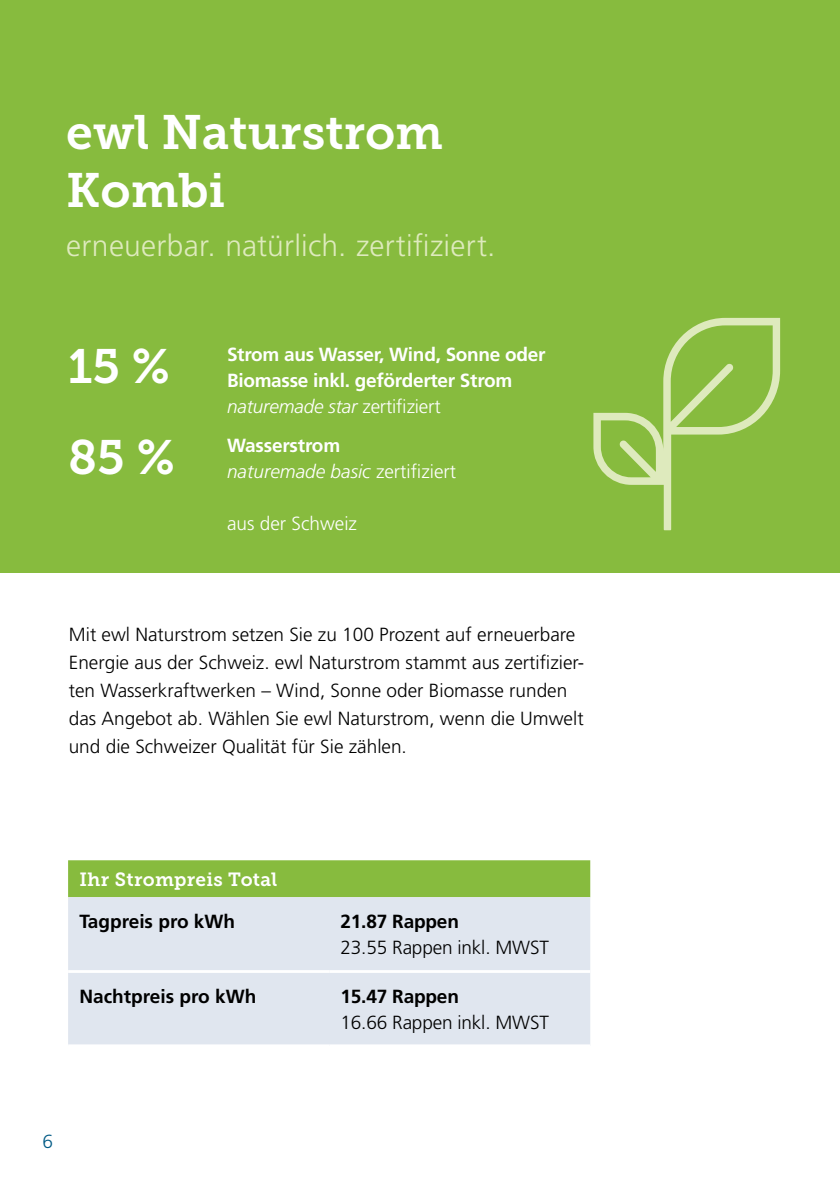
<style>
.page{position:relative;width:840px;height:1191px;background:#fff}
.page>*{position:absolute;margin:0;border:0;box-sizing:border-box;transform-origin:0 0}
.t1{font:48px/58px "Museo Slab 700";color:#fff}
.t2{font:300 30px "Frutiger LT Std";letter-spacing:.01em;color:#deeabd}
.t3{font:300 19px/28px "Frutiger LT Std";color:#000}
.t4{font:700 19px/26px "Frutiger LT Std";letter-spacing:-.015em;color:#fff}
.t5{font:700 19px "Frutiger LT Std";letter-spacing:-.005em;color:#000}
.t6{font:italic 300 19px/26px "Frutiger LT Std";color:#fff}
.t7{font:19px "Museo Slab 700";letter-spacing:.02em;color:#fff}
.t8{font:300 19px "Frutiger LT Std";color:#fff}
.t9{font:300 19px "Frutiger LT Std";color:#005a85}
.s1{font-weight:300;font-style:italic}
.s2{font-weight:300}
.s3{font-weight:700;font-style:normal}
.s4{font-style:normal}
</style>
<div class="page">
<div style="left:68px;top:860px;width:522px;height:37px;background:#87bb3e"></div>
<div style="left:68px;top:897px;width:522px;height:147px;background:#e0e6ef"></div>
<hr style="left:68px;top:970px;width:261px;height:3px;background:#fff">
<hr style="left:329px;top:970px;width:261px;height:3px;background:#fff">
<div style="left:0;top:0;width:839px;height:573px;background:#87bb3e"></div>
<svg style="left:593px;top:318px;width:186px;height:212px"></svg>
<h1 class="t1" style="left:66px;top:104px;width:378px">ewl Naturstrom<br>Kombi</h1>
<h2 class="t2" style="left:66px;top:229px;width:430px">erneuerbar. natürlich. zertifiziert.</h2>
<h1 class="t1" style="left:68px;top:321px;width:108px;line-height:91.2px">15 %<br>85 %</h1>
<p class="t4" style="left:227px;top:341px;width:320px">Strom aus Wasser, Wind, Sonne oder<br>Biomasse inkl. geförderter Strom <span class="s1">naturemade star</span> <span class="s2">zertifiziert</span></p>
<p class="t6" style="left:227px;top:433px;width:231px"><span class="s3">Wasserstrom<br></span>naturemade basic <span class="s4">zertifiziert</span></p>
<p class="t8" style="left:227px;top:513px;width:131px">aus der Schweiz</p>
<p class="t3" style="left:69px;top:620px;width:516px">Mit ewl Naturstrom setzen Sie zu 100 Prozent auf erneuerbare Energie aus der Schweiz. ewl Naturstrom stammt aus zertifizier&shy;ten Wasserkraftwerken – Wind, Sonne oder Biomasse runden das Angebot ab. Wählen Sie ewl Naturstrom, wenn die Umwelt und die Schweizer Qualität für Sie zählen.</p>
<p class="t7" style="left:79px;top:868px;width:199px">Ihr Strompreis Total</p>
<p class="t5" style="left:79px;top:910px;width:157px">Tagpreis pro kWh</p>
<p class="t5" style="left:340px;top:910px;width:120px">21.87 Rappen</p>
<p class="t3" style="left:340px;top:934px;width:210px">23.55 Rappen inkl. MWST</p>
<p class="t5" style="left:79px;top:985px;width:178px">Nachtpreis pro kWh</p>
<p class="t5" style="left:340px;top:985px;width:120px">15.47 Rappen</p>
<p class="t3" style="left:340px;top:1008px;width:210px">16.66 Rappen inkl. MWST</p>
<p class="t9" style="left:43px;top:1131px;width:12px">6</p>
</div>
